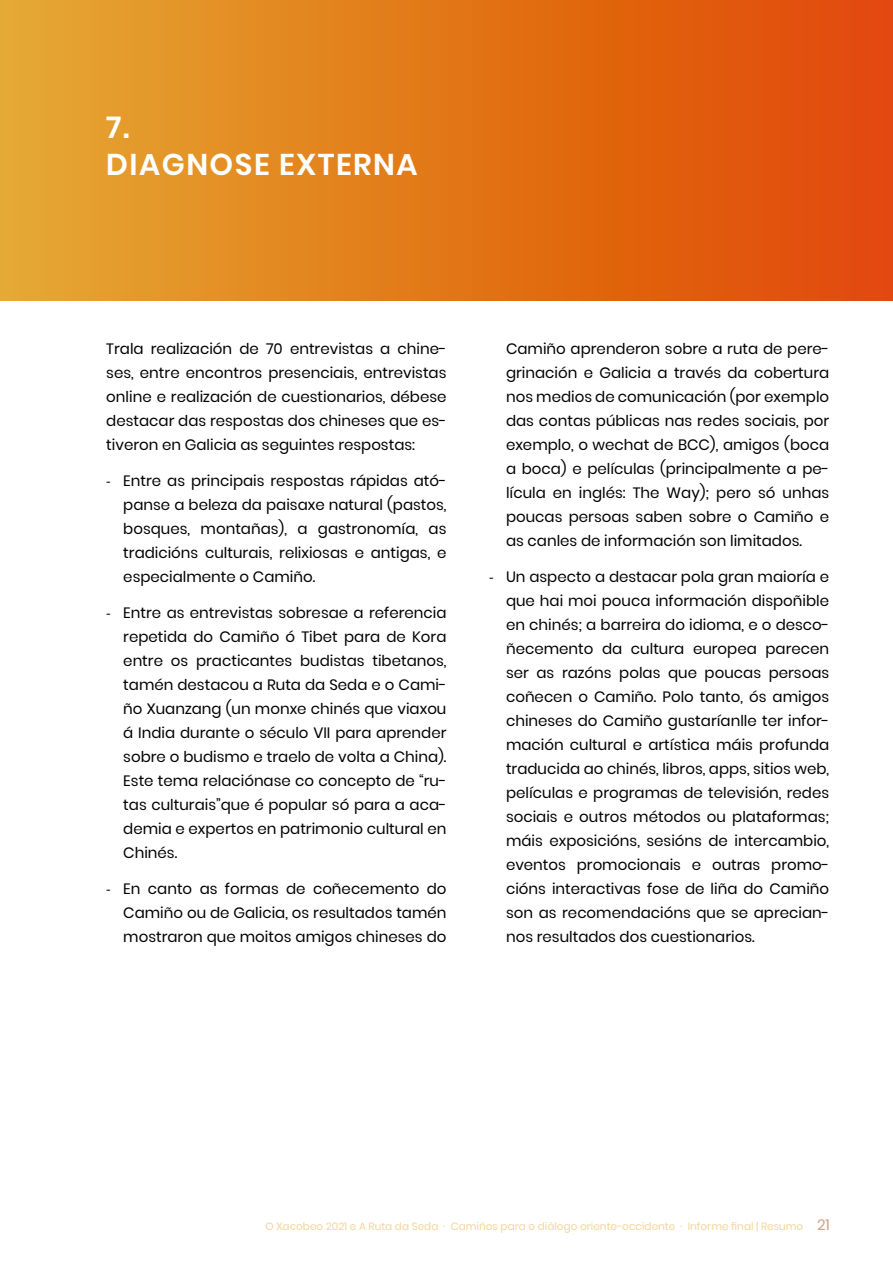
<style>
.page{position:relative;width:893px;height:1263px;background:#fff}
.page>*{position:absolute;margin:0;border:0;box-sizing:border-box;transform-origin:0 0}
.t1{font:600 30px/37.5px "Poppins";letter-spacing:.05em;color:#fff}
.t2{font:15px/24px "Poppins";color:#000;text-align:justify}
.t3{font:10.5px "Poppins";color:#f2d59a}
.s1{font-family:"Calibri"}
.s2{font-size:15px;color:#d0a283}
</style>
<div class="page">
<div style="left:0;top:0;width:893px;height:300px;background:linear-gradient(to right,#e4a92f,#e14605)"></div>
<h1 class="t1" style="left:106px;top:109px;width:313px">7.<br>DIAGNOSE EXTERNA</h1>
<p class="t2" style="left:106px;top:337px;width:342px">Trala realización de 70 entrevistas a chine&shy;ses, entre encontros presenciais, entrevistas online e realización de cuestionarios, débese destacar das respostas dos chineses que es&shy;tiveron en Galicia as seguintes respostas:</p>
<p class="t2" style="left:123px;top:469px;width:325px;text-indent:-17px"><span class="s1">-</span> Entre as principais respostas rápidas ató&shy;panse a beleza da paisaxe natural (pastos, bosques, montañas), a gastronomía, as tradicións culturais, relixiosas e antigas, e especialmente o Camiño.</p>
<p class="t2" style="left:123px;top:601px;width:325px;text-indent:-17px"><span class="s1">-</span> Entre as entrevistas sobresae a referencia repetida do Camiño ó Tibet para de Kora entre os practicantes budistas tibetanos, tamén destacou a Ruta da Seda e o Cami&shy;ño Xuanzang (un monxe chinés que viaxou á India durante o século VII para aprender sobre o budismo e traelo de volta a China).<br>Este tema relaciónase co concepto de “ru&shy;tas culturais”que é popular só para a aca&shy;demia e expertos en patrimonio cultural en Chinés.</p>
<p class="t2" style="left:123px;top:877px;width:325px;text-indent:-17px"><span class="s1">-</span> En canto as formas de coñecemento do Camiño ou de Galicia, os resultados tamén mostraron que moitos amigos chineses do</p>
<p class="t2" style="left:506px;top:337px;width:325px">Camiño aprenderon sobre a ruta de pere&shy;grinación e Galicia a través da cobertura nos medios de comunicación (por exemplo das contas públicas nas redes sociais, por exemplo, o wechat de BCC), amigos (boca a boca) e películas (principalmente a pe&shy;lícula en inglés: The Way); pero só unhas poucas persoas saben sobre o Camiño e as canles de información son limitados.</p>
<p class="t2" style="left:506px;top:565px;width:325px;text-indent:-17px"><span class="s1">-</span> Un aspecto a destacar pola gran maioría e que hai moi pouca información dispoñible en chinés; a barreira do idioma, e o desco&shy;ñecemento da cultura europea parecen ser as razóns polas que poucas persoas coñecen o Camiño. Polo tanto, ós amigos chineses do Camiño gustaríanlle ter infor&shy;mación cultural e artística máis profunda traducida ao chinés, libros, apps, sitios web, películas e programas de televisión, redes sociais e outros métodos ou plataformas; máis exposicións, sesións de intercambio, eventos promocionais e outras promo&shy;cións interactivas fose de liña do Camiño son as recomendacións que se aprecian&shy;nos resultados dos cuestionarios.</p>
<p class="t3" style="left:265px;top:1220px;width:566px">O Xacobeo 2021 e A Ruta da Seda · Camiños para o diálogo oriente-occidente · Informe final | Resumo <span class="s2">21</span></p>
</div>
